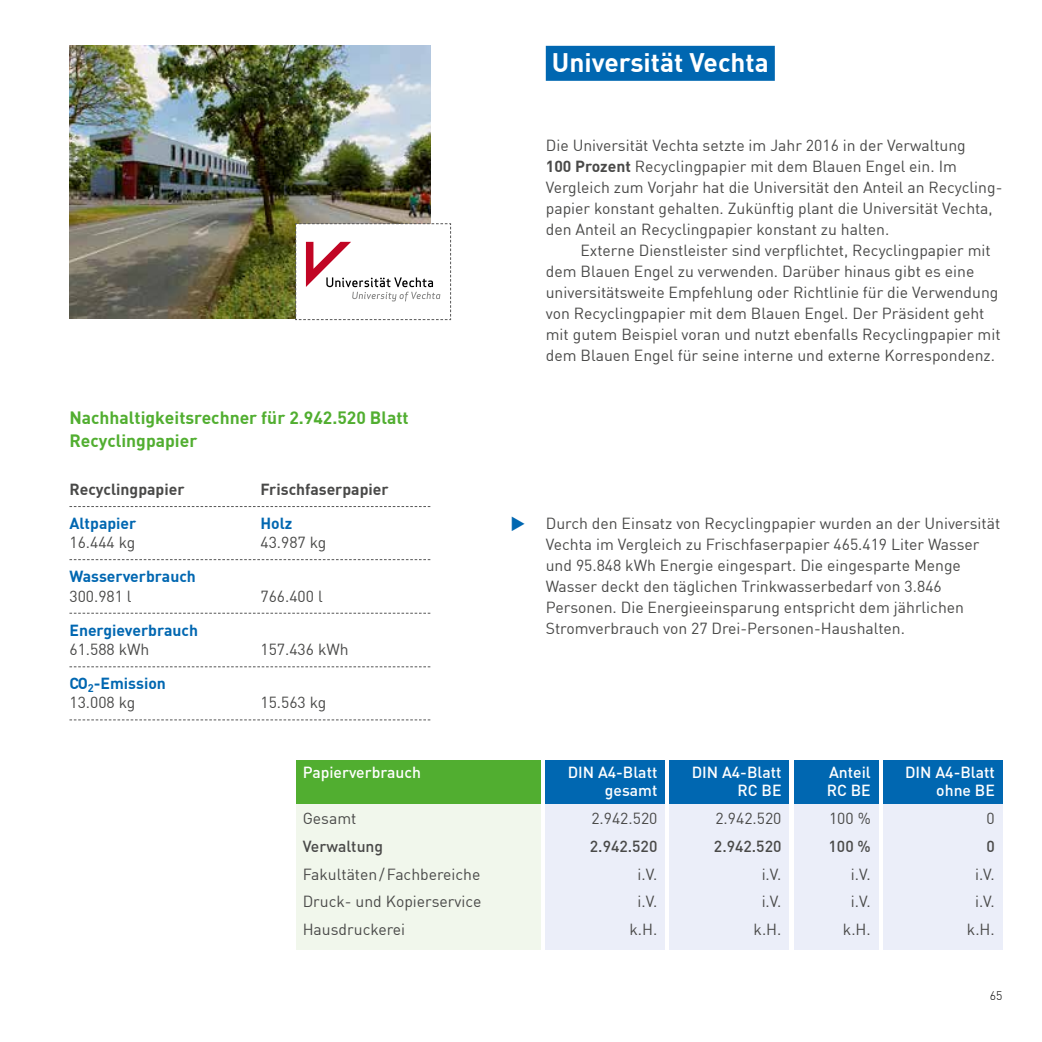
<style>
.page{position:relative;width:1042px;height:1042px;background:#fff}
.page>*{position:absolute;margin:0;border:0;box-sizing:border-box;transform-origin:0 0}
.t1{font:700 26.25px "DIN";color:#fff}
.t2{font:700 17.5px/22.8px "DIN";color:#51ae30}
.t3{font:15.75px/21px "DIN";color:#494948}
.t4{font:500 15.75px "DIN";color:#fff}
.t5{font:700 15.75px/19.2px "DIN";color:#0067b1}
.t6{font:500 15.75px "DIN";color:#494948}
.t7{font:700 15.75px "DIN";color:#494948}
.t8{font:300 12.25px "DIN";color:#000}
.s1{font-weight:400;color:#494948}
.s2{font-weight:700}
</style>
<div class="page">
<div style="left:296px;top:802px;width:245px;height:147px;background:#f1f7ec"></div>
<div style="left:296px;top:760px;width:245px;height:44px;background:#51ae30"></div>
<div style="left:546px;top:802px;width:119px;height:147px;background:#ebeef9"></div>
<div style="left:670px;top:802px;width:119px;height:147px;background:#ebeef9"></div>
<div style="left:794px;top:802px;width:84px;height:147px;background:#ebeef9"></div>
<div style="left:883px;top:802px;width:119px;height:147px;background:#ebeef9"></div>
<div style="left:546px;top:760px;width:119px;height:44px;background:#0067b1"></div>
<div style="left:670px;top:760px;width:119px;height:44px;background:#0067b1"></div>
<div style="left:794px;top:760px;width:84px;height:44px;background:#0067b1"></div>
<div style="left:883px;top:760px;width:119px;height:44px;background:#0067b1"></div>
<svg style="left:69px;top:719px;width:361px;height:1px"></svg>
<svg style="left:69px;top:506px;width:361px;height:1px"></svg>
<svg style="left:69px;top:559px;width:361px;height:1px"></svg>
<svg style="left:69px;top:613px;width:361px;height:1px"></svg>
<svg style="left:69px;top:666px;width:361px;height:1px"></svg>
<div style="left:546px;top:46px;width:229px;height:35px;background:#0067b1"></div>
<img style="left:69px;top:46px;width:362px;height:273px">
<svg style="left:295px;top:223px;width:156px;height:97px"></svg>
<h1 class="t1" style="left:552px;top:45px;width:218px">Universität Vechta</h1>
<p class="t2" style="left:69px;top:405px;width:341px">Nachhaltigkeitsrechner für 2.942.520 Blatt<br>Recyclingpapier</p>
<p class="t7" style="left:69px;top:479px;width:117px">Recyclingpapier</p>
<p class="t7" style="left:260px;top:479px;width:130px">Frischfaserpapier</p>
<p class="t5" style="left:69px;top:513px;width:68px">Altpapier</p>
<p class="t5" style="left:260px;top:513px;width:33px">Holz</p>
<p class="t3" style="left:69px;top:532px;width:67px">16.444 kg</p>
<p class="t3" style="left:260px;top:532px;width:67px">43.987 kg</p>
<p class="t5" style="left:69px;top:566px;width:128px">Wasserverbrauch</p>
<p class="t3" style="left:69px;top:585px;width:64px">300.981 l</p>
<p class="t3" style="left:260px;top:585px;width:64px">766.400 l</p>
<p class="t5" style="left:69px;top:620px;width:130px">Energieverbrauch</p>
<p class="t3" style="left:69px;top:638px;width:82px">61.588 kWh</p>
<p class="t3" style="left:260px;top:638px;width:90px">157.436 kWh</p>
<p class="t5" style="left:69px;top:673px;width:98px">CO<sub>2</sub>-Emission<br><span class="s1">13.008 kg</span></p>
<p class="t3" style="left:260px;top:692px;width:67px">15.563 kg</p>
<p class="t3" style="left:546px;top:134px;width:458px">Die Universität Vechta setzte im Jahr 2016 in der Verwaltung<br><span class="s2">100 Prozent</span> Recyclingpapier mit dem Blauen Engel ein. Im Vergleich zum Vorjahr hat die Universität den Anteil an Recycling&shy;papier konstant gehalten. Zukünftig plant die Universität Vechta, den Anteil an Recyclingpapier konstant zu halten.</p>
<p class="t3" style="left:546px;top:239px;width:456px;text-indent:35px">Externe Dienstleister sind verpflichtet, Recyclingpapier mit dem Blauen Engel zu verwenden. Darüber hinaus gibt es eine universitätsweite Empfehlung oder Richtlinie für die Verwendung von Recyclingpapier mit dem Blauen Engel. Der Präsident geht mit gutem Beispiel voran und nutzt ebenfalls Recyclingpapier mit dem Blauen Engel für seine interne und externe Korrespondenz.</p>
<p class="t3" style="left:546px;top:512px;width:456px">Durch den Einsatz von Recyclingpapier wurden an der Universität Vechta im Vergleich zu Frischfaserpapier 465.419 Liter Wasser und 95.848 kWh Energie eingespart. Die eingesparte Menge Wasser deckt den täglichen Trinkwasserbedarf von 3.846<br>Personen. Die Energieeinsparung entspricht dem jährlichen Stromverbrauch von 27 Drei-Personen-Haushalten.</p>
<p class="t4" style="left:303px;top:762px;width:120px">Papierverbrauch</p>
<p class="t4" style="left:568px;top:762px;width:91px">DIN A4-Blatt</p>
<p class="t4" style="left:692px;top:762px;width:91px">DIN A4-Blatt</p>
<p class="t4" style="left:829px;top:762px;width:43px">Anteil</p>
<p class="t4" style="left:905px;top:762px;width:91px">DIN A4-Blatt</p>
<p class="t4" style="left:605px;top:780px;width:54px">gesamt</p>
<p class="t4" style="left:737px;top:780px;width:45px">RC BE</p>
<p class="t4" style="left:827px;top:780px;width:45px">RC BE</p>
<p class="t4" style="left:936px;top:780px;width:60px">ohne BE</p>
<p class="t3" style="left:303px;top:807px;width:55px">Gesamt</p>
<p class="t3" style="left:591px;top:807px;width:68px">2.942.520</p>
<p class="t3" style="left:715px;top:807px;width:68px">2.942.520</p>
<p class="t3" style="left:829px;top:807px;width:43px">100 %</p>
<p class="t3" style="left:986px;top:807px;width:10px">0</p>
<p class="t6" style="left:303px;top:836px;width:82px">Verwaltung</p>
<p class="t6" style="left:590px;top:836px;width:69px">2.942.520</p>
<p class="t6" style="left:714px;top:836px;width:69px">2.942.520</p>
<p class="t6" style="left:828px;top:836px;width:44px">100 %</p>
<p class="t6" style="left:986px;top:836px;width:10px">0</p>
<p class="t3" style="left:303px;top:863px;width:179px">Fakultäten/Fachbereiche</p>
<p class="t3" style="left:637px;top:863px;width:21px">i.V.</p>
<p class="t3" style="left:761px;top:863px;width:21px">i.V.</p>
<p class="t3" style="left:851px;top:863px;width:21px">i.V.</p>
<p class="t3" style="left:975px;top:863px;width:21px">i.V.</p>
<p class="t3" style="left:303px;top:891px;width:180px">Druck- und Kopierservice</p>
<p class="t3" style="left:637px;top:891px;width:21px">i.V.</p>
<p class="t3" style="left:761px;top:891px;width:21px">i.V.</p>
<p class="t3" style="left:851px;top:891px;width:21px">i.V.</p>
<p class="t3" style="left:975px;top:891px;width:21px">i.V.</p>
<p class="t3" style="left:303px;top:919px;width:104px">Hausdruckerei</p>
<p class="t3" style="left:629px;top:919px;width:29px">k.H.</p>
<p class="t3" style="left:753px;top:919px;width:29px">k.H.</p>
<p class="t3" style="left:843px;top:919px;width:29px">k.H.</p>
<p class="t3" style="left:967px;top:919px;width:29px">k.H.</p>
<p class="t8" style="left:989px;top:988px;width:14px">65</p>
</div>
